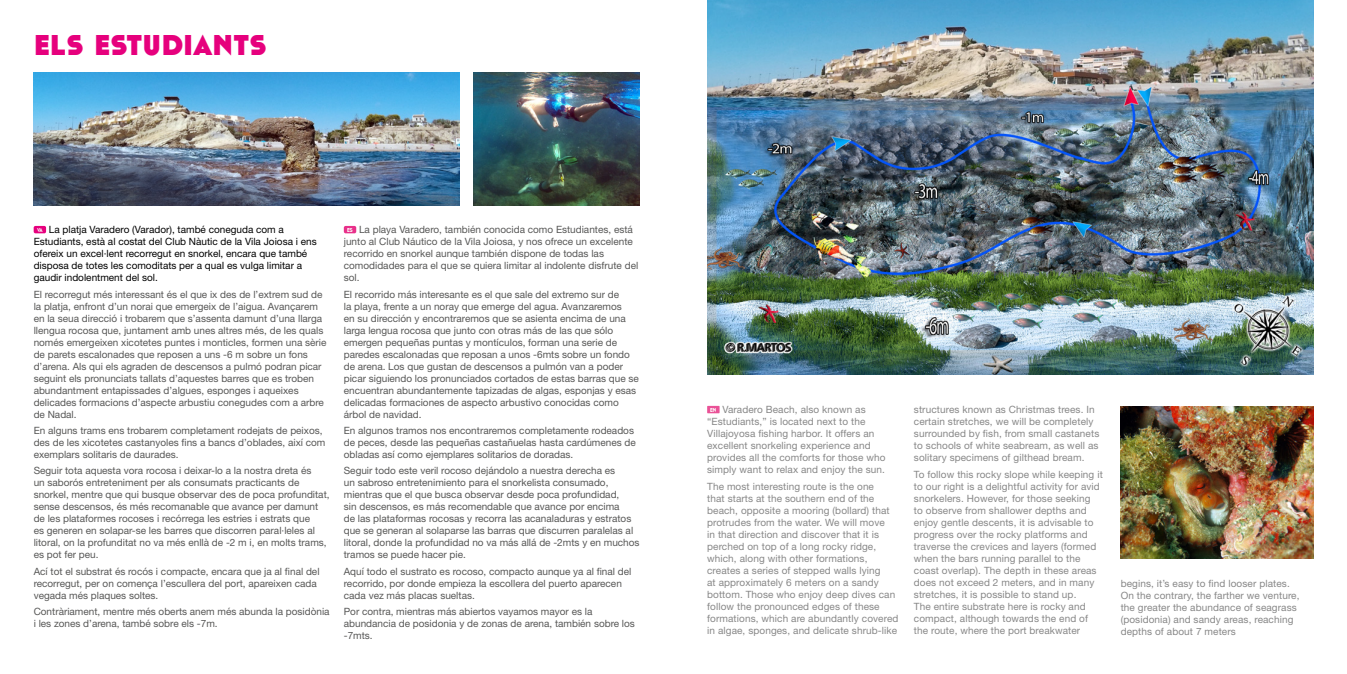
<style>
.page{position:relative;width:1347px;height:674px;background:#fff}
.page>*{position:absolute;margin:0;border:0;box-sizing:border-box;transform-origin:0 0}
.Titulos{font:700 42.5px "Cassannet";color:#e6007d}
.Texto_Valenciano{font:10px/12px "Helvetica Neue LT Std";color:#575756}
.Texto_inglés{font:10px/12px "Helvetica Neue LT Std";letter-spacing:.01em;color:#878787}
.Textos_Castellano{font:10px/12px "Helvetica Neue LT Std";color:#575756}
.Texto_Valenciano-2{font:10px/12px "Helvetica Neue LT Std";color:#000}
.Pastilla_valenciano{font:700 5.62px "Cassannet";color:#fff;scale:.9 1}
.Pastilla_castellano{font:700 5.62px "Cassannet";color:#fff;scale:.9 1}
.Pastilla_inglés{font:700 5.62px "Cassannet";color:#fff;scale:.9 1}
</style>
<div class="page">
<div style="left:34px;top:226px;width:12px;height:7px;background:#e6007d;border-radius:2px"></div>
<div style="left:344px;top:226px;width:12px;height:7px;background:#e8308a;border-radius:2px"></div>
<div style="left:707px;top:405px;width:12px;height:8px;background:#ea5297"></div>
<img style="left:707px;top:0;width:606px;height:374px">
<img style="left:1120px;top:406px;width:193px;height:152px">
<img style="left:34px;top:72px;width:425px;height:133px">
<img style="left:474px;top:72px;width:166px;height:133px">
<p class="Titulos" style="left:34px;top:15px;width:234px">els estudiants</p>
<p class="Texto_Valenciano-2" style="left:34px;top:223px;width:285px;text-indent:15px">La platja Varadero (Varador), també coneguda com a Estudiants, està al costat del Club Nàutic de la Vila Joiosa i ens ofereix un excel·lent recorregut en snorkel, encara que també disposa de totes les comoditats per a quaI es vulga limitar a gaudir indolentment del sol.</p>
<p class="Textos_Castellano" style="left:34px;top:288px;width:294px">El recorregut més interessant és el que ix des de l’extrem sud de la platja, enfront d’un norai que emergeix de l’aigua. Avançarem en la seua direcció i trobarem que s’assenta damunt d’una llarga llengua rocosa que, juntament amb unes altres més, de les quals només emergeixen xicotetes puntes i monticles, formen una sèrie de parets escalonades que reposen a uns -6 m sobre un fons d’arena. Als qui els agraden de descensos a pulmó podran picar seguint els pronunciats tallats d’aquestes barres que es troben abundantment entapissades d’algues, esponges i aqueixes delicades formacions d’aspecte arbustiu conegudes com a arbre de Nadal.</p>
<p class="Textos_Castellano" style="left:34px;top:424px;width:293px">En alguns trams ens trobarem completament rodejats de peixos, des de les xicotetes castanyoles fins a bancs d’oblades, així com exemplars solitaris de daurades.</p>
<p class="Textos_Castellano" style="left:34px;top:464px;width:297px">Seguir tota aquesta vora rocosa i deixar-lo a la nostra dreta és<br>un saborós entreteniment per als consumats practicants de snorkel, mentre que qui busque observar des de poca profunditat, sense descensos, és més recomanable que avance per damunt de les plataformes rocoses i recórrega les estries i estrats que<br>es generen en solapar-se les barres que discorren paral·leles al litoral, on la profunditat no va més enllà de -2 m i, en molts trams, es pot fer peu.</p>
<p class="Textos_Castellano" style="left:34px;top:564px;width:287px">Ací tot el substrat és rocós i compacte, encara que ja al final del recorregut, per on comença l’escullera del port, apareixen cada vegada més plaques soltes.</p>
<p class="Textos_Castellano" style="left:34px;top:605px;width:297px">Contràriament, mentre més oberts anem més abunda la posidònia i les zones d’arena, també sobre els -7m.</p>
<p class="Pastilla_valenciano" style="left:37px;top:226px;width:8px">VA</p>
<p class="Texto_Valenciano" style="left:344px;top:223px;width:296px;text-indent:15px">La playa Varadero, también conocida como Estudiantes, está junto al Club Náutico de la Vila Joiosa, y nos ofrece un excelente recorrido en snorkel aunque también dispone de todas las comodidades para el que se quiera limitar al indolente disfrute del sol.</p>
<p class="Texto_Valenciano" style="left:344px;top:288px;width:297px">El recorrido más interesante es el que sale del extremo sur de<br>la playa, frente a un noray que emerge del agua. Avanzaremos<br>en su dirección y encontraremos que se asienta encima de una larga lengua rocosa que junto con otras más de las que sólo emergen pequeñas puntas y montículos, forman una serie de paredes escalonadas que reposan a unos -6mts sobre un fondo de arena. Los que gustan de descensos a pulmón van a poder picar siguiendo los pronunciados cortados de estas barras que se encuentran abundantemente tapizadas de algas, esponjas y esas delicadas formaciones de aspecto arbustivo conocidas como árbol de navidad.</p>
<p class="Texto_Valenciano" style="left:344px;top:424px;width:293px">En algunos tramos nos encontraremos completamente rodeados de peces, desde las pequeñas castañuelas hasta cardúmenes de obladas así como ejemplares solitarios de doradas.</p>
<p class="Texto_Valenciano" style="left:344px;top:464px;width:297px">Seguir todo este veril rocoso dejándolo a nuestra derecha es<br>un sabroso entretenimiento para el snorkelista consumado, mientras que el que busca observar desde poca profundidad,<br>sin descensos, es más recomendable que avance por encima<br>de las plataformas rocosas y recorra las acanaladuras y estratos que se generan al solaparse las barras que discurren paralelas al litoral, donde la profundidad no va más allá de -2mts y en muchos tramos se puede hacer pie.</p>
<p class="Texto_Valenciano" style="left:344px;top:564px;width:289px">Aquí todo el sustrato es rocoso, compacto aunque ya al final del recorrido, por donde empieza la escollera del puerto aparecen cada vez más placas sueltas.</p>
<p class="Texto_Valenciano" style="left:344px;top:605px;width:292px">Por contra, mientras más abiertos vayamos mayor es la abundancia de posidonia y de zonas de arena, también sobre los -7mts.</p>
<p class="Pastilla_castellano" style="left:347px;top:226px;width:8px">ES</p>
<p class="Texto_inglés" style="left:707px;top:403px;width:180px;text-indent:15px">Varadero Beach, also known as “Estudiants,” is located next to the Villajoyosa fishing harbor. It offers an excellent snorkeling experience and provides all the comforts for those who simply want to relax and enjoy the sun.</p>
<p class="Texto_inglés" style="left:707px;top:479px;width:193px">The most interesting route is the one<br>that starts at the southern end of the beach, opposite a mooring (bollard) that protrudes from the water. We will move<br>in that direction and discover that it is perched on top of a long rocky ridge, which, along with other formations, creates a series of stepped walls lying<br>at approximately 6 meters on a sandy bottom. Those who enjoy deep dives can follow the pronounced edges of these formations, which are abundantly covered in algae, sponges, and delicate shrub-like</p>
<p class="Pastilla_inglés" style="left:710px;top:406px;width:8px">EN</p>
<p class="Texto_inglés" style="left:914px;top:403px;width:187px">structures known as Christmas trees. In certain stretches, we will be completely surrounded by fish, from small castanets to schools of white seabream, as well as solitary specimens of gilthead bream.</p>
<p class="Texto_inglés" style="left:914px;top:467px;width:190px">To follow this rocky slope while keeping it to our right is a delightful activity for avid snorkelers. However, for those seeking<br>to observe from shallower depths and enjoy gentle descents, it is advisable to progress over the rocky platforms and traverse the crevices and layers (formed when the bars running parallel to the coast overlap). The depth in these areas does not exceed 2 meters, and in many stretches, it is possible to stand up.<br>The entire substrate here is rocky and compact, although towards the end of the route, where the port breakwater</p>
<p class="Texto_inglés" style="left:1120px;top:577px;width:180px">begins, it’s easy to find looser plates.<br>On the contrary, the farther we venture, the greater the abundance of seagrass (posidonia) and sandy areas, reaching depths of about 7 meters</p>
</div>
